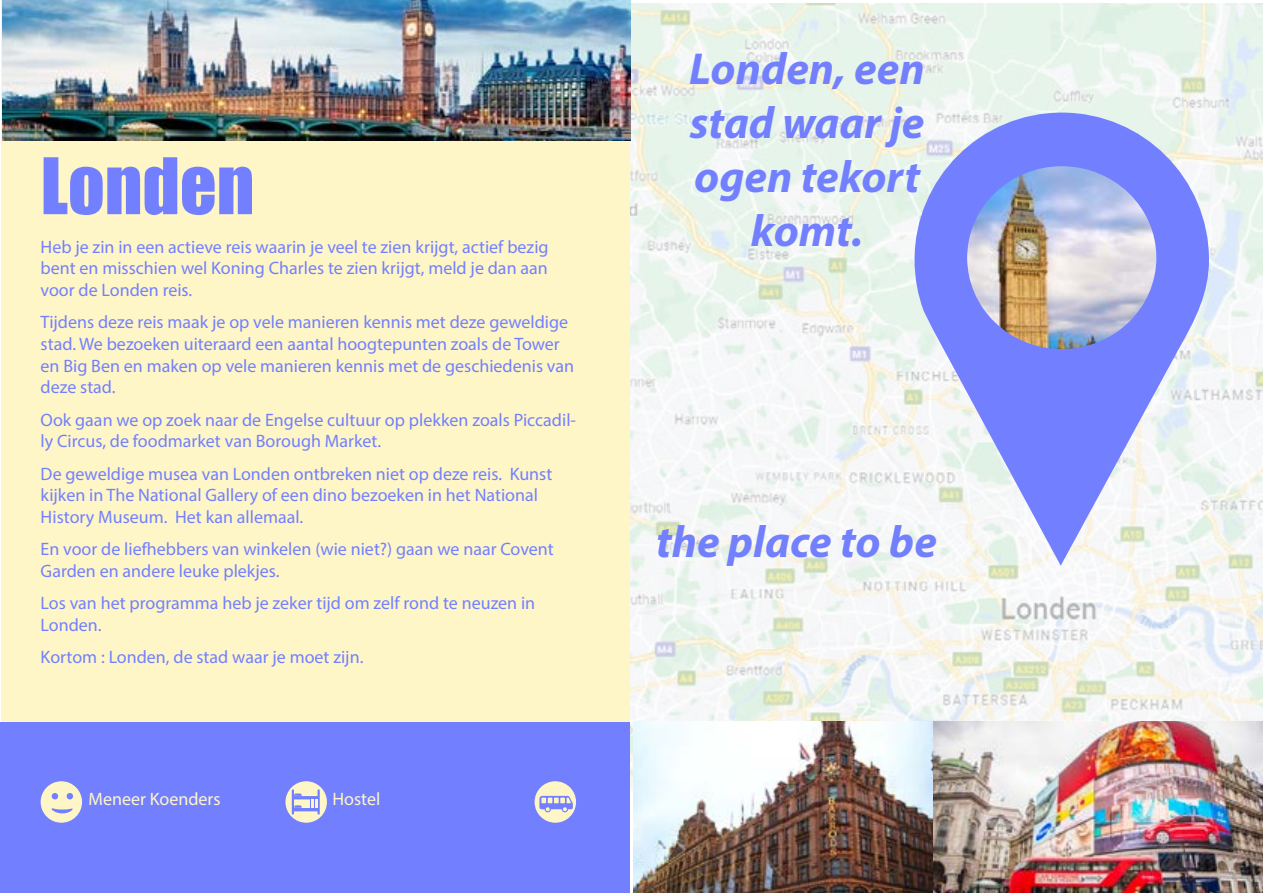
<style>
.page{position:relative;width:1263px;height:893px;background:#fff}
.page>*{position:absolute;margin:0;border:0;box-sizing:border-box;transform-origin:0 0}
.t1{font:72px "Impact";color:#7280ff}
.t2{font:italic 700 45px/54px "Myriad Pro";color:#7280ff;text-align:center}
.t3{font:18px/21.6px "Myriad Pro";color:#7280ff}
.t4{font:18px "Myriad Pro";color:#fff6c8}
</style>
<div class="page">
<img style="left:630px;top:3px;width:633px;height:775px">
<div style="left:1px;top:0;width:629px;height:893px;background:#fff6c8"></div>
<svg style="left:914px;top:113px;width:295px;height:453px"></svg>
<img style="left:967px;top:166px;width:189px;height:183px">
<div style="left:0;top:722px;width:629px;height:170px;background:#7280ff"></div>
<svg style="left:285px;top:781px;width:42px;height:42px"></svg>
<svg style="left:535px;top:781px;width:41px;height:42px"></svg>
<img style="left:633px;top:721px;width:300px;height:171px">
<img style="left:933px;top:721px;width:330px;height:171px">
<img style="left:3px;top:0;width:627px;height:141px">
<svg style="left:41px;top:781px;width:41px;height:42px"></svg>
<h1 class="t1" style="left:41px;top:130px;width:215px">Londen</h1>
<p class="t3" style="left:41px;top:236px;width:509px;text-align:justify">Heb je zin in een actieve reis waarin je veel te zien krijgt, actief bezig bent en misschien wel Koning Charles te zien krijgt, meld je dan aan voor de Londen reis.</p>
<p class="t3" style="left:41px;top:311px;width:535px">Tijdens deze reis maak je op vele manieren kennis met deze geweldige stad. We bezoeken uiteraard een aantal hoogtepunten zoals de Tower en Big Ben en maken op vele manieren kennis met de geschiedenis van deze stad.</p>
<p class="t3" style="left:41px;top:408px;width:537px">Ook gaan we op zoek naar de Engelse cultuur op plekken zoals Piccadil&shy;ly Circus, de foodmarket van Borough Market.</p>
<p class="t3" style="left:41px;top:462px;width:513px">De geweldige musea van Londen ontbreken niet op deze reis. Kunst kijken in The National Gallery of een dino bezoeken in het National<br>History Museum. Het kan allemaal.</p>
<p class="t3" style="left:41px;top:538px;width:515px">En voor de liefhebbers van winkelen (wie niet?) gaan we naar Covent<br>Garden en andere leuke plekjes.</p>
<p class="t3" style="left:41px;top:592px;width:496px">Los van het programma heb je zeker tijd om zelf rond te neuzen in<br>Londen.</p>
<p class="t3" style="left:41px;top:646px;width:324px">Kortom : Londen, de stad waar je moet zijn.</p>
<p class="t4" style="left:88px;top:788px;width:134px">Meneer Koenders</p>
<p class="t4" style="left:333px;top:788px;width:49px">Hostel</p>
<h2 class="t2" style="left:689px;top:40px;width:237px">Londen, een stad waar je ogen tekort komt.</h2>
<h2 class="t2" style="left:656px;top:513px;width:282px">the place to be</h2>
</div>
